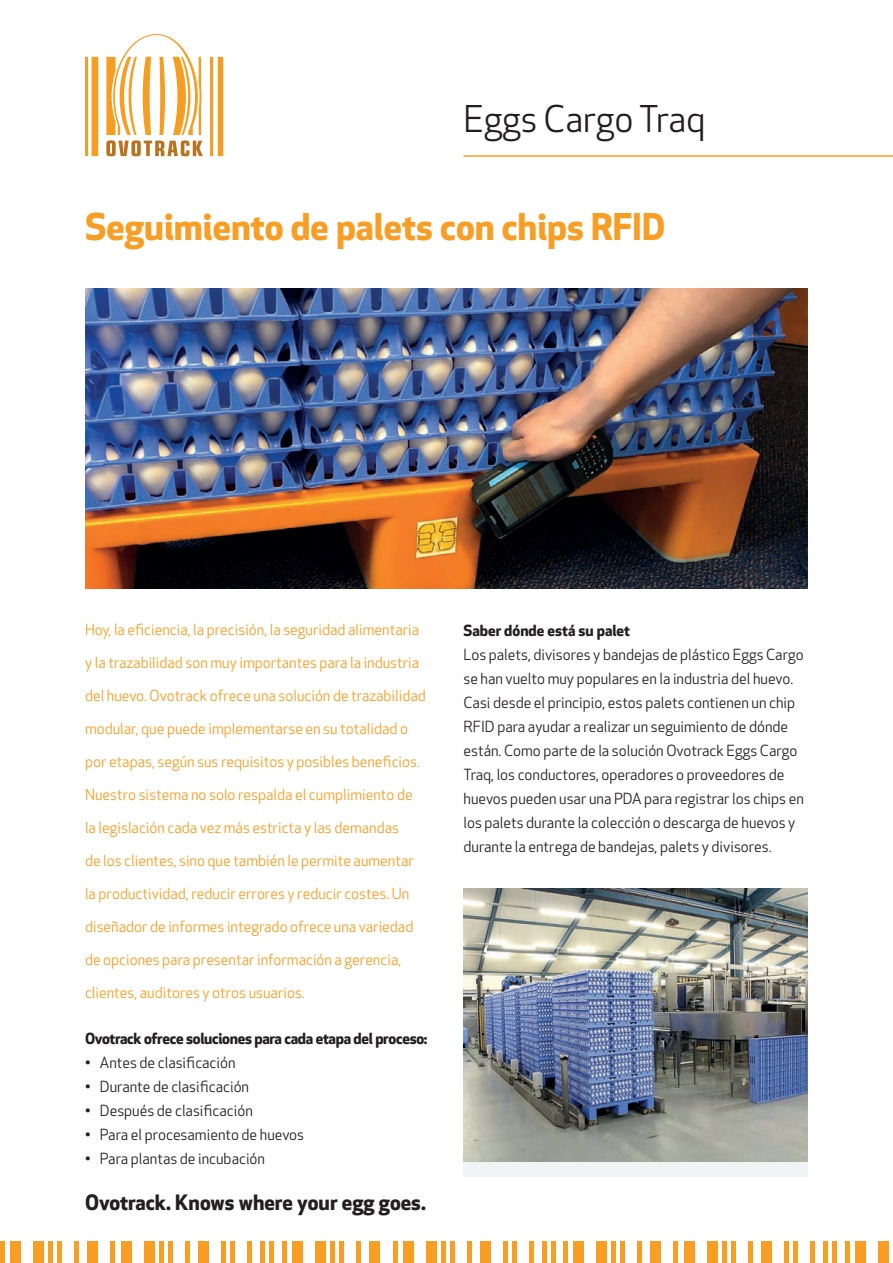
<style>
.page{position:relative;width:893px;height:1263px;background:#fff}
.page>*{position:absolute;margin:0;border:0;box-sizing:border-box;transform-origin:0 0}
.t1{font:700 36px "Apex New";color:#f89e24}
.t2{font:36px "Apex New";color:#231f20}
.t3{font:700 20.7px "Apex New";color:#231f20}
.t4{font:15px "Apex New";color:#f89e24}
.t5{font:15px/24px "Apex New";color:#231f20}
.t6{font:700 15px "Apex New";letter-spacing:-.02em;color:#231f20}
.t7{font:700 15px "Apex New";color:#231f20}
</style>
<div class="page">
<svg style="left:85px;top:34px;width:138px;height:122px"></svg>
<hr style="left:0;top:1241px;width:4px;height:22px;background:#f89e24">
<hr style="left:563px;top:1241px;width:4px;height:22px;background:#f89e24">
<div style="left:282px;top:1241px;width:5px;height:22px;background:#f89e24"></div>
<div style="left:845px;top:1241px;width:5px;height:22px;background:#f89e24"></div>
<hr style="left:111px;top:1241px;width:4px;height:22px;background:#f89e24">
<hr style="left:674px;top:1241px;width:4px;height:22px;background:#f89e24">
<hr style="left:393px;top:1241px;width:4px;height:22px;background:#f89e24">
<div style="left:10px;top:1241px;width:11px;height:22px;background:#f89e24"></div>
<div style="left:573px;top:1241px;width:11px;height:22px;background:#f89e24"></div>
<div style="left:293px;top:1241px;width:10px;height:22px;background:#f89e24"></div>
<div style="left:855px;top:1241px;width:11px;height:22px;background:#f89e24"></div>
<div style="left:121px;top:1241px;width:10px;height:22px;background:#f89e24"></div>
<div style="left:684px;top:1241px;width:10px;height:22px;background:#f89e24"></div>
<div style="left:403px;top:1241px;width:11px;height:22px;background:#f89e24"></div>
<div style="left:33px;top:1241px;width:11px;height:22px;background:#f89e24"></div>
<div style="left:596px;top:1241px;width:11px;height:22px;background:#f89e24"></div>
<div style="left:315px;top:1241px;width:11px;height:22px;background:#f89e24"></div>
<div style="left:878px;top:1241px;width:11px;height:22px;background:#f89e24"></div>
<div style="left:144px;top:1241px;width:10px;height:22px;background:#f89e24"></div>
<div style="left:707px;top:1241px;width:10px;height:22px;background:#f89e24"></div>
<div style="left:426px;top:1241px;width:11px;height:22px;background:#f89e24"></div>
<div style="left:87px;top:1241px;width:11px;height:22px;background:#f89e24"></div>
<div style="left:650px;top:1241px;width:11px;height:22px;background:#f89e24"></div>
<div style="left:369px;top:1241px;width:11px;height:22px;background:#f89e24"></div>
<div style="left:198px;top:1241px;width:10px;height:22px;background:#f89e24"></div>
<div style="left:761px;top:1241px;width:10px;height:22px;background:#f89e24"></div>
<div style="left:480px;top:1241px;width:11px;height:22px;background:#f89e24"></div>
<div style="left:48px;top:1241px;width:5px;height:22px;background:#f89e24"></div>
<div style="left:611px;top:1241px;width:5px;height:22px;background:#f89e24"></div>
<hr style="left:331px;top:1241px;width:4px;height:22px;background:#f89e24">
<hr style="left:159px;top:1241px;width:4px;height:22px;background:#f89e24">
<hr style="left:722px;top:1241px;width:4px;height:22px;background:#f89e24">
<div style="left:441px;top:1241px;width:5px;height:22px;background:#f89e24"></div>
<hr style="left:221px;top:1241px;width:4px;height:22px;background:#f89e24">
<hr style="left:784px;top:1241px;width:4px;height:22px;background:#f89e24">
<div style="left:503px;top:1241px;width:5px;height:22px;background:#f89e24"></div>
<hr style="left:260px;top:1241px;width:4px;height:22px;background:#f89e24">
<hr style="left:823px;top:1241px;width:4px;height:22px;background:#f89e24">
<hr style="left:543px;top:1241px;width:4px;height:22px;background:#f89e24">
<div style="left:57px;top:1241px;width:5px;height:22px;background:#f89e24"></div>
<div style="left:620px;top:1241px;width:5px;height:22px;background:#f89e24"></div>
<hr style="left:340px;top:1241px;width:4px;height:22px;background:#f89e24">
<hr style="left:168px;top:1241px;width:4px;height:22px;background:#f89e24">
<hr style="left:731px;top:1241px;width:4px;height:22px;background:#f89e24">
<div style="left:450px;top:1241px;width:5px;height:22px;background:#f89e24"></div>
<hr style="left:230px;top:1241px;width:4px;height:22px;background:#f89e24">
<hr style="left:793px;top:1241px;width:4px;height:22px;background:#f89e24">
<div style="left:512px;top:1241px;width:5px;height:22px;background:#f89e24"></div>
<hr style="left:269px;top:1241px;width:4px;height:22px;background:#f89e24">
<hr style="left:832px;top:1241px;width:4px;height:22px;background:#f89e24">
<div style="left:551px;top:1241px;width:5px;height:22px;background:#f89e24"></div>
<div style="left:74px;top:1241px;width:5px;height:22px;background:#f89e24"></div>
<div style="left:637px;top:1241px;width:5px;height:22px;background:#f89e24"></div>
<hr style="left:357px;top:1241px;width:4px;height:22px;background:#f89e24">
<hr style="left:185px;top:1241px;width:4px;height:22px;background:#f89e24">
<hr style="left:748px;top:1241px;width:4px;height:22px;background:#f89e24">
<div style="left:467px;top:1241px;width:5px;height:22px;background:#f89e24"></div>
<hr style="left:247px;top:1241px;width:4px;height:22px;background:#f89e24">
<hr style="left:810px;top:1241px;width:4px;height:22px;background:#f89e24">
<div style="left:529px;top:1241px;width:5px;height:22px;background:#f89e24"></div>
<hr style="left:463px;top:155px;width:430px;height:2px;background:#f89e24">
<img style="left:85px;top:288px;width:723px;height:300px">
<div style="left:463px;top:888px;width:345px;height:288px;background:#f2f3f4"></div>
<img style="left:463px;top:888px;width:345px;height:273px">
<h1 class="t2" style="left:463px;top:96px;width:243px">Eggs Cargo Traq</h1>
<h1 class="t1" style="left:85px;top:201px;width:582px">Seguimiento de palets con chips RFID</h1>
<p class="t4" style="left:85px;top:620px;width:336px">Hoy, la eficiencia, la precisión, la seguridad alimentaria</p>
<p class="t4" style="left:85px;top:653px;width:336px">y la trazabilidad son muy importantes para la industria</p>
<p class="t4" style="left:85px;top:686px;width:342px">del huevo. Ovotrack ofrece una solución de trazabilidad</p>
<p class="t4" style="left:85px;top:719px;width:324px">modular, que puede implementarse en su totalidad o</p>
<p class="t4" style="left:85px;top:752px;width:336px">por etapas, según sus requisitos y posibles beneficios.</p>
<p class="t4" style="left:85px;top:785px;width:329px">Nuestro sistema no solo respalda el cumplimiento de</p>
<p class="t4" style="left:85px;top:818px;width:316px">la legislación cada vez más estricta y las demandas</p>
<p class="t4" style="left:85px;top:851px;width:330px">de los clientes, sino que también le permite aumentar</p>
<p class="t4" style="left:85px;top:884px;width:326px">la productividad, reducir errores y reducir costes. Un</p>
<p class="t4" style="left:85px;top:917px;width:330px">diseñador de informes integrado ofrece una variedad</p>
<p class="t4" style="left:85px;top:950px;width:318px">de opciones para presentar información a gerencia,</p>
<p class="t4" style="left:85px;top:983px;width:221px">clientes, auditores y otros usuarios.</p>
<p class="t6" style="left:85px;top:1028px;width:344px">Ovotrack ofrece soluciones para cada etapa del proceso:</p>
<p class="t5" style="left:85px;top:1051px;width:152px">• Antes de clasificación</p>
<p class="t5" style="left:85px;top:1075px;width:166px">• Durante de clasificación</p>
<p class="t5" style="left:85px;top:1099px;width:169px">• Después de clasificación</p>
<p class="t5" style="left:85px;top:1123px;width:221px">• Para el procesamiento de huevos</p>
<p class="t5" style="left:85px;top:1147px;width:181px">• Para plantas de incubación</p>
<h2 class="t3" style="left:85px;top:1188px;width:342px">Ovotrack. Knows where your egg goes.</h2>
<p class="t7" style="left:463px;top:620px;width:168px">Saber dónde está su palet</p>
<p class="t5" style="left:463px;top:643px;width:342px">Los palets, divisores y bandejas de plástico Eggs Cargo se han vuelto muy populares en la industria del huevo.<br>Casi desde el principio, estos palets contienen un chip RFID para ayudar a realizar un seguimiento de dónde están. Como parte de la solución Ovotrack Eggs Cargo Traq, los conductores, operadores o proveedores de huevos pueden usar una PDA para registrar los chips en los palets durante la colección o descarga de huevos y durante la entrega de bandejas, palets y divisores.</p>
</div>
